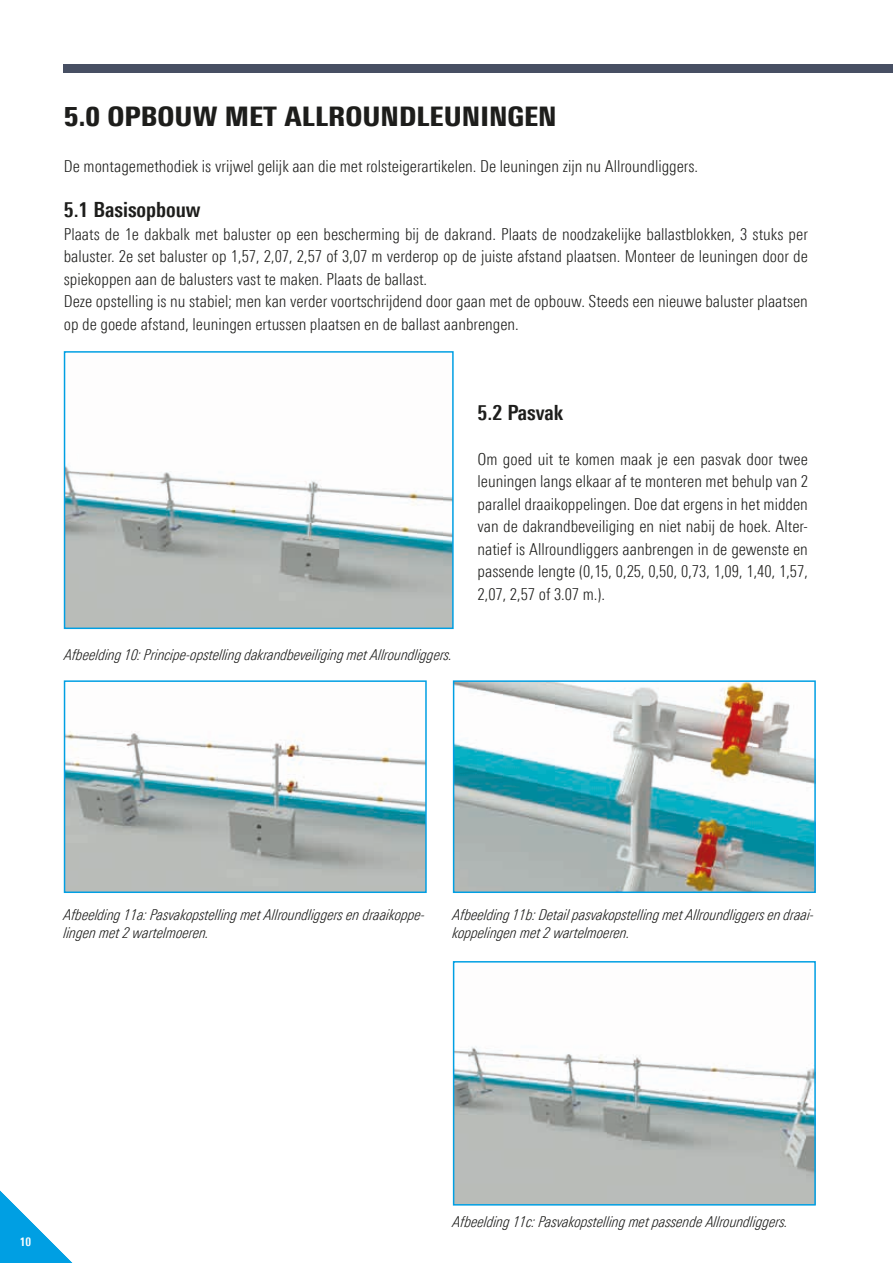
<style>
.page{position:relative;width:893px;height:1263px;background:#fff}
.page>*{position:absolute;margin:0;border:0;box-sizing:border-box;transform-origin:0 0}
.t1{font:900 27px "Linotype Univers 820 Cn";color:#1d1d1b}
.t2{font:700 21px "Linotype Univers 620 Cn";color:#1d1d1b}
.t3{font:300 16.5px/22.5px "Linotype Univers 320 Cn";color:#1d1d1b}
.t4{font:15px/18px "Linotype Univers 321 Cn Lt It";color:#1d1d1b}
.t5{font:700 12px "Linotype Univers 620 Cn";color:#fff}
</style>
<div class="page">
<svg style="left:0;top:1190px;width:73px;height:73px"></svg>
<div style="left:64px;top:64px;width:829px;height:8px;background:#474f63"></div>
<img style="left:456px;top:1046px;width:357px;height:156px">
<div style="left:453px;top:961px;width:363px;height:244px;border:2px solid #009fe3"></div>
<img style="left:67px;top:731px;width:357px;height:159px">
<div style="left:64px;top:680px;width:363px;height:213px;border:2px solid #009fe3"></div>
<img style="left:456px;top:683px;width:357px;height:207px">
<div style="left:453px;top:680px;width:363px;height:213px;border:2px solid #009fe3"></div>
<img style="left:67px;top:467px;width:384px;height:159px">
<div style="left:64px;top:351px;width:390px;height:278px;border:2px solid #009fe3"></div>
<h1 class="t1" style="left:64px;top:100px;width:494px">5.0 OPBOUW MET ALLROUNDLEUNINGEN</h1>
<p class="t3" style="left:64px;top:155px;width:636px">De montagemethodiek is vrijwel gelijk aan die met rolsteigerartikelen. De leuningen zijn nu Allroundliggers.</p>
<p class="t2" style="left:64px;top:197px;width:138px">5.1 Basisopbouw</p>
<p class="t3" style="left:64px;top:223px;width:746px">Plaats de 1e dakbalk met baluster op een bescherming bij de dakrand. Plaats de noodzakelijke ballastblokken, 3 stuks per baluster. 2e set baluster op 1,57, 2,07, 2,57 of 3,07 m verderop op de juiste afstand plaatsen. Monteer de leuningen door de spiekoppen aan de balusters vast te maken. Plaats de ballast.<br>Deze opstelling is nu stabiel; men kan verder voortschrijdend door gaan met de opbouw. Steeds een nieuwe baluster plaatsen op de goede afstand, leuningen ertussen plaatsen en de ballast aanbrengen.</p>
<p class="t4" style="left:65px;top:646px;width:390px">Afbeelding 10: Principe-opstelling dakrandbeveiliging met Allroundliggers.</p>
<p class="t2" style="left:478px;top:400px;width:87px">5.2 Pasvak</p>
<p class="t3" style="left:478px;top:448px;width:332px;text-align:justify">Om goed uit te komen maak je een pasvak door twee leuningen langs elkaar af te monteren met behulp van 2 parallel draaikoppelingen. Doe dat ergens in het midden van de dakrandbeveiliging en niet nabij de hoek. Alter&shy;natief is Allroundliggers aanbrengen in de gewenste en passende lengte (0,15, 0,25, 0,50, 0,73, 1,09, 1,40, 1,57, 2,07, 2,57 of 3.07 m.).</p>
<p class="t4" style="left:64px;top:905px;width:363px">Afbeelding 11a: Pasvakopstelling met Allroundliggers en draaikoppe&shy;lingen met 2 wartelmoeren.</p>
<p class="t4" style="left:453px;top:905px;width:363px">Afbeelding 11b: Detail pasvakopstelling met Allroundliggers en draai&shy;koppelingen met 2 wartelmoeren.</p>
<p class="t5" style="left:20px;top:1235px;width:13px">10</p>
<p class="t4" style="left:453px;top:1213px;width:337px">Afbeelding 11c: Pasvakopstelling met passende Allroundliggers.</p>
</div>
